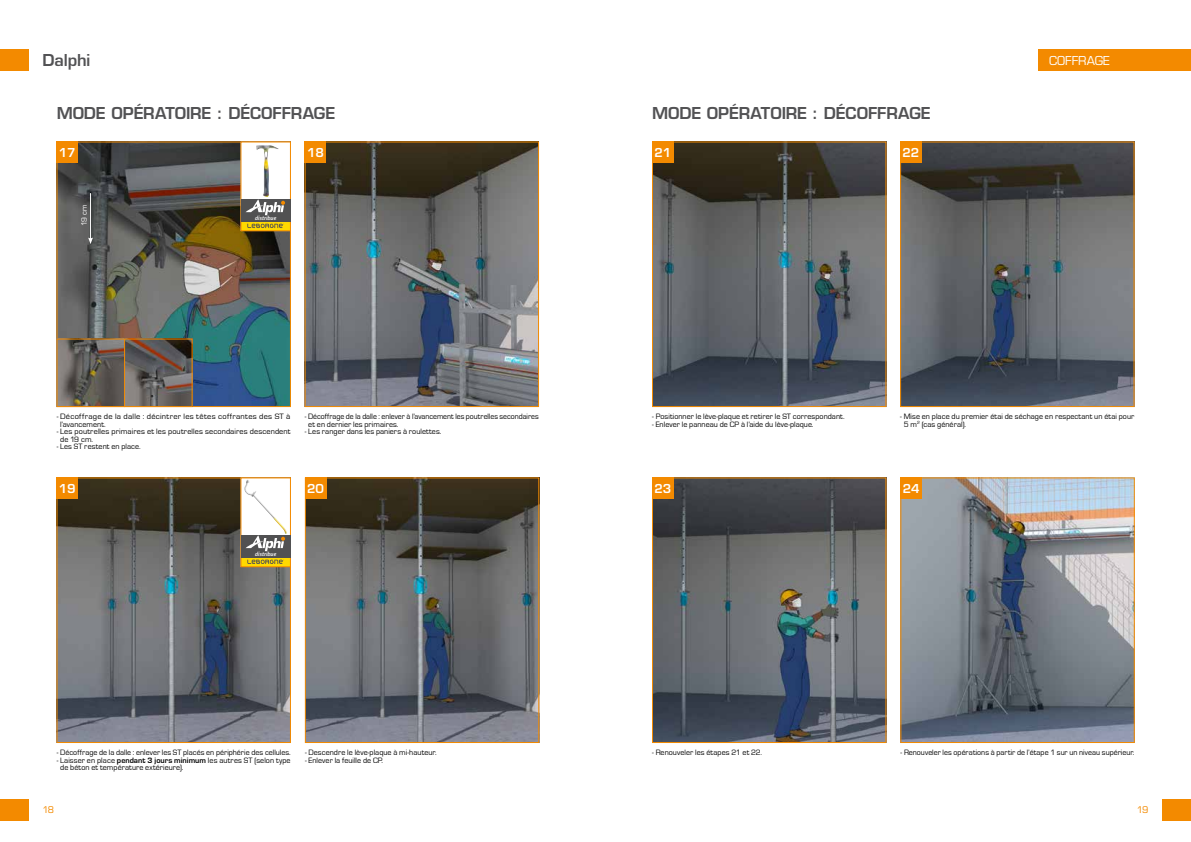
<style>
.page{position:relative;width:1191px;height:842px;background:#fff}
.page>*{position:absolute;margin:0;border:0;box-sizing:border-box;transform-origin:0 0}
.t1{font:600 16px "Eurostile LT Std";letter-spacing:-.005em;color:#525254}
.t2{font:600 12px "Eurostile LT Std";letter-spacing:-.01em;color:#fff}
.t3{font:12px "Eurostile LT Std";letter-spacing:-.005em;color:#fff}
.t4{font:9px "Eurostile LT Std";color:#f38a00}
.t5{font:8px/7.5px "Eurostile";letter-spacing:.005em;color:#000}
.t6{font:8px/7.5px "Eurostile";letter-spacing:.03em;color:#000;scale:1.05 1}
.t7{font:8px "Eurostile";color:#fff}
.t8{font:italic 500 6px "Quay Sans ITC Com";letter-spacing:.005em;color:#fff}
.s1{font-weight:700}
</style>
<div class="page">
<div style="left:0;top:799px;width:28px;height:22px;background:#f38a00"></div>
<div style="left:1162px;top:799px;width:29px;height:22px;background:#f38a00"></div>
<div style="left:0;top:50px;width:28px;height:21px;background:#f38a00"></div>
<div style="left:1038px;top:50px;width:153px;height:21px;background:#f38a00"></div>
<img style="left:59px;top:144px;width:230px;height:261px">
<img style="left:59px;top:480px;width:230px;height:261px">
<div style="left:57px;top:478px;width:234px;height:265px;border:1px solid #f38a00"></div>
<img style="left:307px;top:480px;width:230px;height:261px">
<div style="left:305px;top:478px;width:234px;height:265px;border:1px solid #f38a00"></div>
<img style="left:307px;top:144px;width:230px;height:261px">
<div style="left:305px;top:142px;width:234px;height:265px;border:1px solid #f38a00"></div>
<div style="left:57px;top:142px;width:21px;height:21px;background:#f38a00"></div>
<div style="left:57px;top:478px;width:21px;height:21px;background:#f38a00"></div>
<div style="left:305px;top:478px;width:21px;height:21px;background:#f38a00"></div>
<div style="left:305px;top:142px;width:21px;height:21px;background:#f38a00"></div>
<img style="left:59px;top:341px;width:64px;height:64px">
<div style="left:57px;top:339px;width:68px;height:68px;border:1px solid #f38a00"></div>
<svg style="left:126px;top:341px;width:64px;height:64px;background:#635c59"></svg>
<div style="left:124px;top:339px;width:68px;height:68px;border:1px solid #f38a00"></div>
<svg style="left:240px;top:141px;width:51px;height:90px"></svg>
<img style="left:256px;top:145px;width:13px;height:52px">
<svg style="left:240px;top:477px;width:51px;height:90px"></svg>
<img style="left:654px;top:144px;width:230px;height:261px">
<div style="left:652px;top:142px;width:234px;height:265px;border:1px solid #f38a00"></div>
<img style="left:654px;top:480px;width:230px;height:261px">
<div style="left:652px;top:478px;width:234px;height:265px;border:1px solid #f38a00"></div>
<img style="left:902px;top:480px;width:230px;height:261px">
<div style="left:900px;top:478px;width:234px;height:265px;border:1px solid #f38a00"></div>
<img style="left:902px;top:144px;width:230px;height:261px">
<div style="left:900px;top:142px;width:234px;height:265px;border:1px solid #f38a00"></div>
<div style="left:652px;top:142px;width:21px;height:21px;background:#f38a00"></div>
<div style="left:652px;top:478px;width:21px;height:21px;background:#f38a00"></div>
<div style="left:900px;top:478px;width:21px;height:21px;background:#f38a00"></div>
<div style="left:900px;top:142px;width:21px;height:21px;background:#f38a00"></div>
<hr style="left:90px;top:193px;width:1px;height:46px;background:#fff">
<svg style="left:88px;top:238px;width:5px;height:6px"></svg>
<h1 class="t1" style="left:43px;top:50px;width:49px">Dalphi</h1>
<h2 class="t3" style="left:1049px;top:53px;width:62px">COFFRAGE</h2>
<h1 class="t1" style="left:57px;top:104px;width:280px">MODE OPÉRATOIRE : DÉCOFFRAGE</h1>
<h2 class="t2" style="left:59px;top:145px;width:18px">17</h2>
<h1 class="t1" style="left:652px;top:103px;width:280px">MODE OPÉRATOIRE : DÉCOFFRAGE</h1>
<h2 class="t2" style="left:654px;top:145px;width:18px">21</h2>
<h2 class="t2" style="left:307px;top:145px;width:18px">18</h2>
<h2 class="t2" style="left:902px;top:145px;width:18px">22</h2>
<p class="t7" style="left:80px;top:226px;width:23px;rotate:-90deg">19 cm</p>
<p class="t8" style="left:255px;top:214px;width:23px">distribue</p>
<p class="t6" style="left:60px;top:413px;width:221px;text-indent:-4px">- Décoffrage de la dalle : décintrer les têtes coffrantes des ST à l’avancement.</p>
<p class="t5" style="left:60px;top:428px;width:232px;text-indent:-4px">- Les poutrelles primaires et les poutrelles secondaires descendent de 19 cm.</p>
<p class="t5" style="left:57px;top:443px;width:85px">- Les ST restent en place.</p>
<p class="t5" style="left:308px;top:413px;width:232px;text-indent:-4px">- Décoffrage de la dalle : enlever à l’avancement les poutrelles secondaires et en dernier les primaires.</p>
<p class="t5" style="left:305px;top:428px;width:138px">- Les ranger dans les paniers à roulettes.</p>
<h2 class="t2" style="left:59px;top:481px;width:18px">19</h2>
<h2 class="t2" style="left:307px;top:481px;width:18px">20</h2>
<p class="t8" style="left:255px;top:550px;width:23px">distribue</p>
<p class="t5" style="left:57px;top:749px;width:235px">- Décoffrage de la dalle : enlever les ST placés en périphérie des cellules.</p>
<p class="t5" style="left:60px;top:756px;width:232px;text-indent:-4px">- Laisser en place <span class="s1">pendant 3 jours minimum</span> les autres ST (selon type de béton et température extérieure).</p>
<p class="t5" style="left:305px;top:749px;width:133px">- Descendre le lève-plaque à mi-hauteur.</p>
<p class="t5" style="left:305px;top:756px;width:80px">- Enlever la feuille de CP.</p>
<p class="t5" style="left:652px;top:413px;width:194px">- Positionner le lève-plaque et retirer le ST correspondant.</p>
<p class="t5" style="left:652px;top:420px;width:163px">- Enlever le panneau de CP à l’aide du lève-plaque.</p>
<p class="t5" style="left:903px;top:413px;width:232px;text-indent:-4px">- Mise en place du premier étai de séchage en respectant un étai pour<br>5 m<sup>2</sup> (cas général).</p>
<h2 class="t2" style="left:654px;top:481px;width:18px">23</h2>
<h2 class="t2" style="left:902px;top:481px;width:18px">24</h2>
<p class="t5" style="left:652px;top:749px;width:111px">- Renouveler les étapes 21 et 22.</p>
<p class="t5" style="left:900px;top:749px;width:235px">- Renouveler les opérations à partir de l’étape 1 sur un niveau supérieur.</p>
<p class="t4" style="left:43px;top:805px;width:13px">18</p>
<p class="t4" style="left:1136px;top:805px;width:13px">19</p>
</div>
